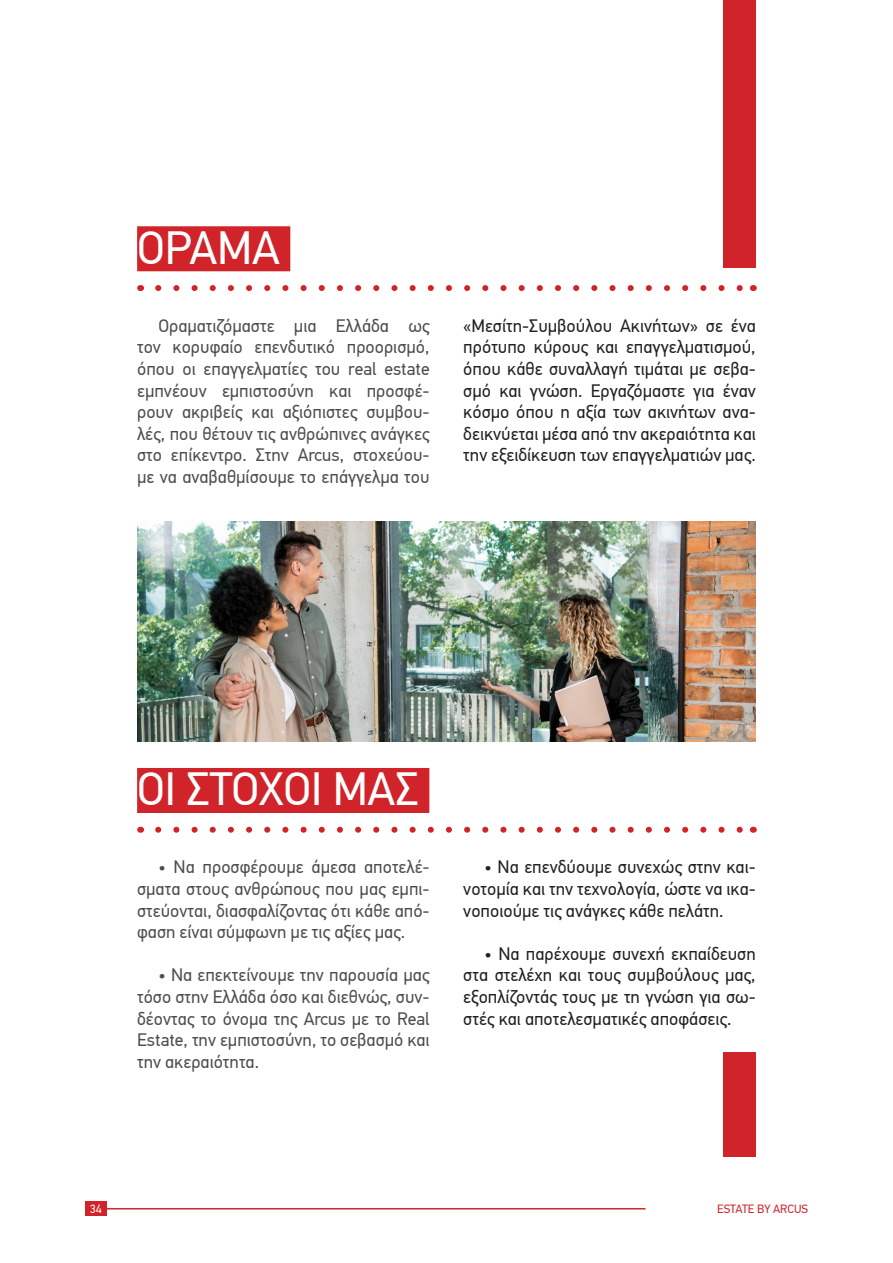
<style>
.page{position:relative;width:893px;height:1263px;background:#fff}
.page>*{position:absolute;margin:0;border:0;box-sizing:border-box;transform-origin:0 0}
.ΤΙΤΛΟΙ_ΚΟΚΚΙΝΟΙ{font:46.5px "PF Din Text Pro";color:#fff}
.ΚΕΙΜΕΝΑ{font:18px/21.6px "PF Din Text Pro";color:#231f20;text-align:justify}
.t1{font:12px "PF Din Text Pro";color:#d1232a}
.t2{font:12px "PF Din Text Pro";color:#fff}
</style>
<div class="page">
<div style="left:85px;top:1201px;width:21px;height:15px;background:#d1232a"></div>
<hr style="left:106px;top:1208px;width:539px;height:1px;background:#d1232a">
<img style="left:137px;top:521px;width:619px;height:221px">
<div style="left:137px;top:226px;width:153px;height:45px;background:#d1232a"></div>
<div style="left:137px;top:768px;width:292px;height:45px;background:#d1232a"></div>
<svg style="left:158px;top:285px;width:585px;height:6px"></svg>
<svg style="left:158px;top:827px;width:585px;height:6px"></svg>
<div style="left:723px;top:0;width:33px;height:268px;background:#d1232a"></div>
<div style="left:723px;top:1052px;width:33px;height:105px;background:#d1232a"></div>
<p class="ΤΙΤΛΟΙ_ΚΟΚΚΙΝΟΙ" style="left:137px;top:220px;width:144px">ΟΡΑΜΑ</p>
<p class="ΚΕΙΜΕΝΑ" style="left:137px;top:315px;width:294px;text-indent:21px">Οραματιζόμαστε μια Ελλάδα ως τον κορυφαίο επενδυτικό προορισμό, όπου οι επαγγελματίες του real estate εμπνέουν εμπιστοσύνη και προσφέ&shy;ρουν ακριβείς και αξιόπιστες συμβου&shy;λές, που θέτουν τις ανθρώπινες ανάγκες στο επίκεντρο. Στην Arcus, στοχεύου&shy;με να αναβαθμίσουμε το επάγγελμα του</p>
<p class="ΚΕΙΜΕΝΑ" style="left:463px;top:315px;width:294px">«Μεσίτη-Συμβούλου Ακινήτων» σε ένα πρότυπο κύρους και επαγγελματισμού, όπου κάθε συναλλαγή τιμάται με σεβα&shy;σμό και γνώση. Εργαζόμαστε για έναν κόσμο όπου η αξία των ακινήτων ανα&shy;δεικνύεται μέσα από την ακεραιότητα και την εξειδίκευση των επαγγελματιών μας.</p>
<p class="ΤΙΤΛΟΙ_ΚΟΚΚΙΝΟΙ" style="left:137px;top:762px;width:283px">ΟΙ ΣΤΌΧΟΙ ΜΑΣ</p>
<p class="ΚΕΙΜΕΝΑ" style="left:137px;top:857px;width:294px;text-indent:21px">• Να προσφέρουμε άμεσα αποτελέ&shy;σματα στους ανθρώπους που μας εμπι&shy;στεύονται, διασφαλίζοντας ότι κάθε από&shy;φαση είναι σύμφωνη με τις αξίες μας.</p>
<p class="ΚΕΙΜΕΝΑ" style="left:137px;top:965px;width:294px;text-indent:21px">• Να επεκτείνουμε την παρουσία μας τόσο στην Ελλάδα όσο και διεθνώς, συν&shy;δέοντας το όνομα της Arcus με το Real Estate, την εμπιστοσύνη, το σεβασμό και την ακεραιότητα.</p>
<p class="ΚΕΙΜΕΝΑ" style="left:463px;top:857px;width:294px;text-indent:21px">• Να επενδύουμε συνεχώς στην και&shy;νοτομία και την τεχνολογία, ώστε να ικα&shy;νοποιούμε τις ανάγκες κάθε πελάτη.</p>
<p class="ΚΕΙΜΕΝΑ" style="left:463px;top:943px;width:294px;text-indent:21px">• Να παρέχουμε συνεχή εκπαίδευση στα στελέχη και τους συμβούλους μας, εξοπλίζοντάς τους με τη γνώση για σω&shy;στές και αποτελεσματικές αποφάσεις.</p>
<p class="t2" style="left:90px;top:1202px;width:13px">34</p>
<p class="t1" style="left:717px;top:1201px;width:92px">ESTATE BY ARCUS</p>
</div>
